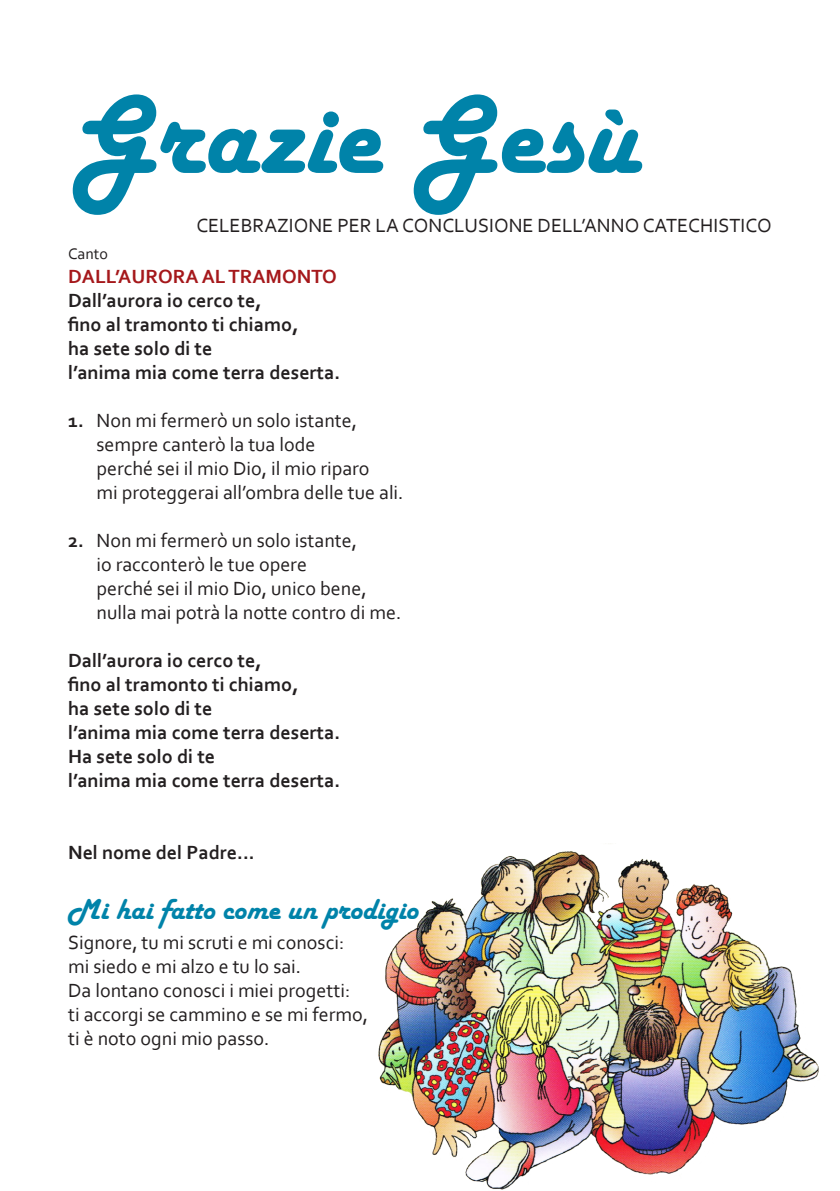
<style>
.page{position:relative;width:840px;height:1191px;background:#fff}
.page>*{position:absolute;margin:0;border:0;box-sizing:border-box;transform-origin:0 0}
.Titolo_2{font:116px "Harlow Solid";color:#0083a9}
.Titolo_2-2{font:30px "Harlow Solid";color:#0083a9}
.Testo_1{font:20px "Corbel";color:#231f20}
.Testo_1-2{font:700 20px "Corbel";color:#231f20}
.Testo_1-3{font:700 20px "Corbel";color:#a5181b}
.Testo_1-4{font:16px "Corbel";color:#231f20}
.s1{font-weight:700}
</style>
<div class="page">
<img style="left:378px;top:851px;width:441px;height:339px">
<p class="Titolo_2" style="left:68px;top:71px;width:572px">Grazie Gesù</p>
<p class="Testo_1" style="left:196px;top:213px;width:576px">CELEBRAZIONE PER LA CONCLUSIONE DELL’ANNO CATECHISTICO</p>
<p class="Testo_1-4" style="left:68px;top:243px;width:41px">Canto</p>
<p class="Testo_1-3" style="left:68px;top:264px;width:270px">DALL’AURORA AL TRAMONTO</p>
<p class="Testo_1-2" style="left:68px;top:288px;width:195px">Dall’aurora io cerco te,</p>
<p class="Testo_1-2" style="left:68px;top:312px;width:232px">fino al tramonto ti chiamo,</p>
<p class="Testo_1-2" style="left:68px;top:336px;width:146px">ha sete solo di te</p>
<p class="Testo_1-2" style="left:68px;top:360px;width:273px">l’anima mia come terra deserta.</p>
<p class="Testo_1" style="left:68px;top:408px;width:290px"><span class="s1">1.</span> Non mi fermerò un solo istante,</p>
<p class="Testo_1" style="left:96px;top:432px;width:220px">sempre canterò la tua lode</p>
<p class="Testo_1" style="left:96px;top:456px;width:274px">perché sei il mio Dio, il mio riparo</p>
<p class="Testo_1" style="left:96px;top:480px;width:308px">mi proteggerai all’ombra delle tue ali.</p>
<p class="Testo_1" style="left:68px;top:528px;width:290px"><span class="s1">2.</span> Non mi fermerò un solo istante,</p>
<p class="Testo_1" style="left:96px;top:552px;width:212px">io racconterò le tue opere</p>
<p class="Testo_1" style="left:96px;top:576px;width:271px">perché sei il mio Dio, unico bene,</p>
<p class="Testo_1" style="left:96px;top:600px;width:306px">nulla mai potrà la notte contro di me.</p>
<p class="Testo_1-2" style="left:68px;top:648px;width:195px">Dall’aurora io cerco te,</p>
<p class="Testo_1-2" style="left:68px;top:672px;width:232px">fino al tramonto ti chiamo,</p>
<p class="Testo_1-2" style="left:68px;top:696px;width:146px">ha sete solo di te</p>
<p class="Testo_1-2" style="left:68px;top:720px;width:273px">l’anima mia come terra deserta.</p>
<p class="Testo_1-2" style="left:68px;top:744px;width:148px">Ha sete solo di te</p>
<p class="Testo_1-2" style="left:68px;top:768px;width:273px">l’anima mia come terra deserta.</p>
<p class="Testo_1-2" style="left:68px;top:840px;width:188px">Nel nome del Padre...</p>
<p class="Titolo_2-2" style="left:68px;top:892px;width:351px">Mi hai fatto come un prodigio</p>
<p class="Testo_1" style="left:68px;top:929px;width:278px">Signore, tu mi scruti e mi conosci:</p>
<p class="Testo_1" style="left:68px;top:953px;width:234px">mi siedo e mi alzo e tu lo sai.</p>
<p class="Testo_1" style="left:68px;top:977px;width:283px">Da lontano conosci i miei progetti:</p>
<p class="Testo_1" style="left:68px;top:1001px;width:301px">ti accorgi se cammino e se mi fermo,</p>
<p class="Testo_1" style="left:68px;top:1025px;width:203px">ti è noto ogni mio passo.</p>
</div>
